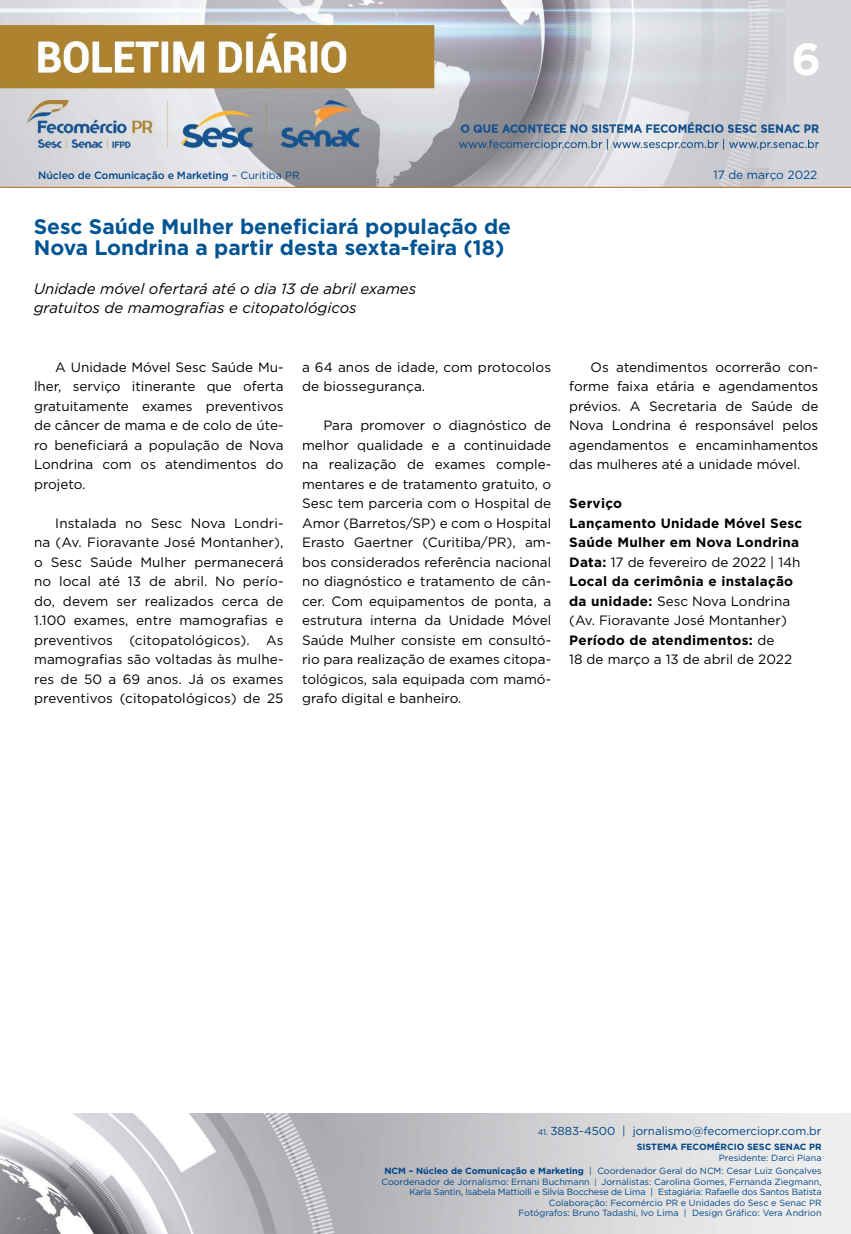
<style>
.page{position:relative;width:851px;height:1234px;background:#fff}
.page>*{position:absolute;margin:0;border:0;box-sizing:border-box;transform-origin:0 0}
.t1{font:700 45px "Gotham";color:#fff}
.t2{font:700 21px/21px "Gotham";color:#005493}
.t3{font:italic 15px/19.5px "Gotham";color:#000}
.t4{font:13.5px/19.5px "Gotham";color:#000;text-align:justify}
.t5{font:700 13.5px/19.5px "Gotham";letter-spacing:.02em;color:#000}
.t6{font:11.85px "Gotham";color:#004a93}
.t7{font:11.55px "Gotham";color:#004587}
.t8{font:500 10.5px "Gotham";letter-spacing:-.01em;color:#004587}
.t9{font:9px/10.5px "Gotham";color:#004587;text-align:right}
.t10{font:700 9px "Gotham";color:#004587}
.s1{font-weight:400}
.s2{font-size:8.25px}
.s3{font-weight:700}
.s4{font-size:7.65px}
</style>
<div class="page">
<img style="left:0;top:0;width:850px;height:188px">
<img style="left:0;top:1113px;width:850px;height:120px">
<h1 class="t1" style="left:791px;top:29px;width:31px">6</h1>
<p class="t8" style="left:38px;top:168px;width:263px">Núcleo de Comunicação e Marketing <span class="s1">– Curitiba PR</span></p>
<p class="t6" style="left:713px;top:167px;width:105px">17 de março 2022</p>
<h2 class="t2" style="left:34px;top:216px;width:479px">Sesc Saúde Mulher beneficiará população de<br>Nova Londrina a partir desta sexta-feira (18)</h2>
<p class="t3" style="left:34px;top:278px;width:384px">Unidade móvel ofertará até o dia 13 de abril exames gratuitos de mamografias e citopatológicos</p>
<p class="t4" style="left:34px;top:357px;width:251px;text-indent:21px">A Unidade Móvel Sesc Saúde Mu&shy;lher, serviço itinerante que oferta gratuitamente exames preventivos de câncer de mama e de colo de úte&shy;ro beneficiará a população de Nova Londrina com os atendimentos do projeto.</p>
<p class="t4" style="left:34px;top:513px;width:251px;text-indent:21px">Instalada no Sesc Nova Londri&shy;na (Av. Fioravante José Montanher), o Sesc Saúde Mulher permanecerá no local até 13 de abril. No perío&shy;do, devem ser realizados cerca de 1.100 exames, entre mamografias e preventivos (citopatológicos). As mamografias são voltadas às mulhe&shy;res de 50 a 69 anos. Já os exames preventivos (citopatológicos) de 25</p>
<p class="t4" style="left:302px;top:357px;width:250px">a 64 anos de idade, com protocolos de biossegurança.</p>
<p class="t4" style="left:302px;top:415px;width:250px;text-indent:21px">Para promover o diagnóstico de melhor qualidade e a continuidade na realização de exames comple&shy;mentares e de tratamento gratuito, o Sesc tem parceria com o Hospital de Amor (Barretos/SP) e com o Hospital Erasto Gaertner (Curitiba/PR), am&shy;bos considerados referência nacional no diagnóstico e tratamento de cân&shy;cer. Com equipamentos de ponta, a estrutura interna da Unidade Móvel Saúde Mulher consiste em consultó&shy;rio para realização de exames citopa&shy;tológicos, sala equipada com mamó&shy;grafo digital e banheiro.</p>
<p class="t4" style="left:569px;top:357px;width:250px;text-indent:21px">Os atendimentos ocorrerão con&shy;forme faixa etária e agendamentos prévios. A Secretaria de Saúde de Nova Londrina é responsável pelos agendamentos e encaminhamentos das mulheres até a unidade móvel.</p>
<p class="t5" style="left:569px;top:493px;width:234px">Serviço<br>Lançamento Unidade Móvel Sesc<br>Saúde Mulher em Nova Londrina<br>Data: <span class="s1">17 de fevereiro de 2022 | 14h<br></span>Local da cerimônia e instalação da unidade: <span class="s1">Sesc Nova Londrina (Av. Fioravante José Montanher)<br></span>Período de atendimentos: <span class="s1">de<br>18 de março a 13 de abril de 2022</span></p>
<p class="t7" style="left:537px;top:1123px;width:285px"><span class="s2">41.</span> 3883-4500 | jornalismo@fecomerciopr.com.br</p>
<p class="t10" style="left:636px;top:1140px;width:186px">SISTEMA FECOMÉRCIO SESC SENAC PR</p>
<p class="t9" style="left:384px;top:1150px;width:438px;line-height:13.5px">Presidente: Darci Piana<br><span class="s3">NCM – Núcleo de Comunicação e Marketing</span> | Coordenador Geral do NCM: Cesar Luiz Gonçalves</p>
<p class="t9" style="left:381px;top:1175px;width:441px">Coordenador de Jornalismo: Ernani Buchmann <span class="s4">|</span> Jornalistas: Carolina Gomes, Fernanda Ziegmann, Karla Santin, Isabela Mattiolli e Silvia Bocchese de Lima | Estagiária: Rafaelle dos Santos Batista Colaboração: Fecomércio PR e Unidades do Sesc e Senac PR<br>Fotógrafos: Bruno Tadashi, Ivo Lima | Design Gráfico: Vera Andrion</p>
</div>
